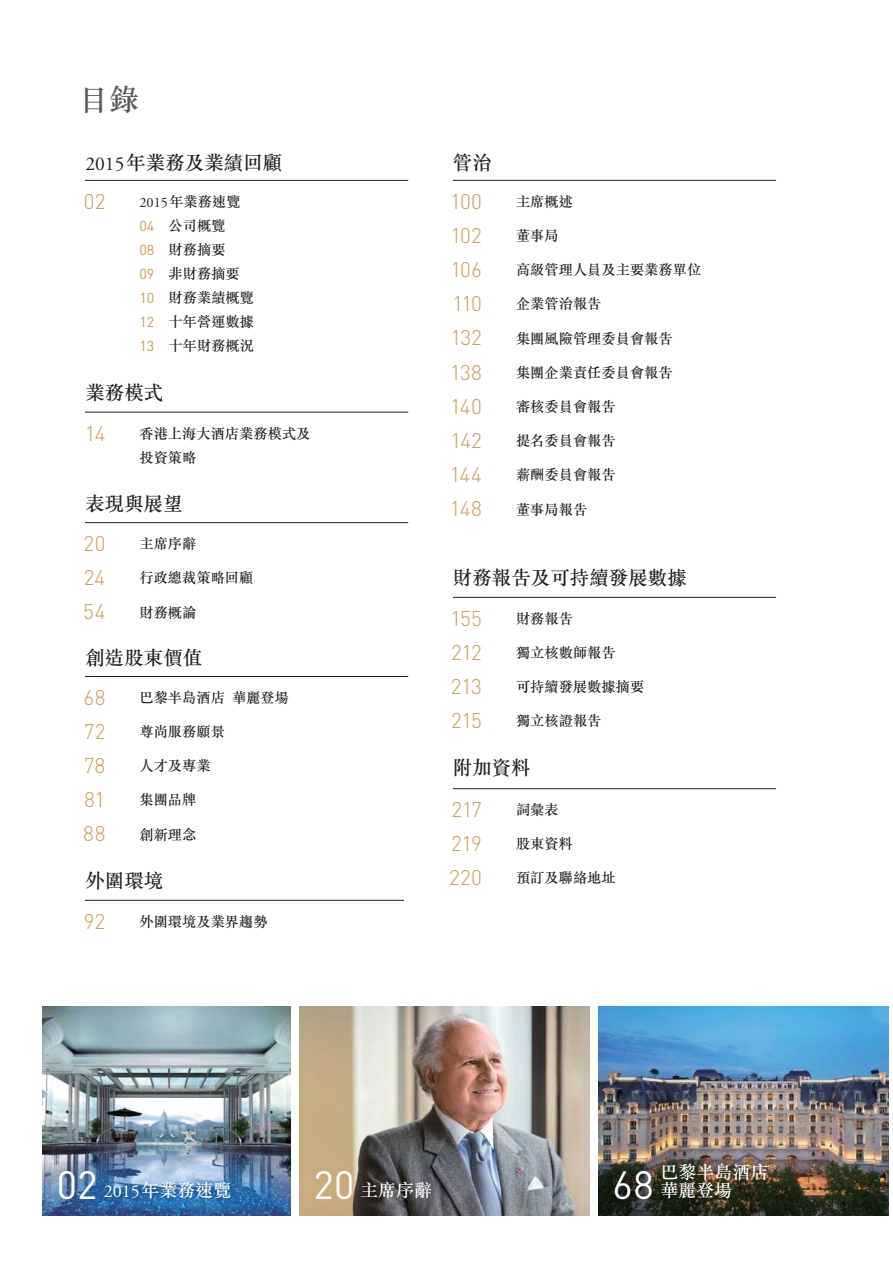
<style>
.page{position:relative;width:893px;height:1263px;background:#fff}
.page>*{position:absolute;margin:0;border:0;box-sizing:border-box;transform-origin:0 0}
.t1{font:39px "DIN";color:#fff}
.t2{font:30px "M Sung HK Medium E Ten B5 H";color:#58595b}
.t3{font:300 21px "DIN";letter-spacing:-.02em;color:#cf9c50}
.t4{font:19.5px "M Sung HK Medium E Ten B5 H";color:#231f20}
.t5{font:18px "M Sung HK Medium E Ten B5 H";color:#fff}
.t6{font:14.25px/24px "M Sung HK Medium E Ten B5 H";color:#231f20}
.s1{font-family:"Adobe Garamond Pro"}
.s2{font-family:"DIN";color:#cf9c50}
.s3{font-family:"DIN";font-size:39px}
</style>
<div class="page">
<img style="left:43px;top:1006px;width:247px;height:210px">
<img style="left:299px;top:1006px;width:290px;height:210px">
<img style="left:598px;top:1006px;width:290px;height:210px">
<hr style="left:453px;top:180px;width:323px;height:1px;background:#231f20">
<hr style="left:85px;top:900px;width:319px;height:1px;background:#231f20">
<hr style="left:453px;top:597px;width:323px;height:1px;background:#231f20">
<hr style="left:453px;top:788px;width:323px;height:1px;background:#231f20">
<hr style="left:85px;top:676px;width:323px;height:1px;background:#231f20">
<hr style="left:85px;top:522px;width:323px;height:1px;background:#231f20">
<hr style="left:85px;top:180px;width:323px;height:1px;background:#231f20">
<hr style="left:85px;top:412px;width:323px;height:1px;background:#231f20">
<h2 class="t2" style="left:79px;top:88px;width:61px">目錄</h2>
<h3 class="t4" style="left:85px;top:156px;width:198px"><span class="s1">2015</span>年業務及業績回顧</h3>
<h3 class="t3" style="left:84px;top:188px;width:23px">02</h3>
<p class="t6" style="left:139px;top:191px;width:116px"><span class="s1">2015</span>年業務速覽<br><span class="s2">04</span> 公司概覽<br><span class="s2">08</span> 財務摘要<br><span class="s2">09</span> 非財務摘要<br><span class="s2">10</span> 財務業績概覽<br><span class="s2">12</span> 十年營運數據<br><span class="s2">13</span> 十年財務概況</p>
<h3 class="t4" style="left:85px;top:385px;width:79px">業務模式</h3>
<h3 class="t3" style="left:85px;top:420px;width:22px">14</h3>
<p class="t6" style="left:139px;top:424px;width:172px">香港上海大酒店業務模式及投資策略</p>
<h3 class="t4" style="left:85px;top:496px;width:99px">表現與展望</h3>
<h3 class="t3" style="left:84px;top:530px;width:23px">20</h3>
<p class="t6" style="left:139px;top:534px;width:58px">主席序辭</p>
<h3 class="t3" style="left:84px;top:565px;width:23px">24</h3>
<p class="t6" style="left:139px;top:568px;width:115px">行政總裁策略回顧</p>
<h3 class="t3" style="left:83px;top:599px;width:24px">54</h3>
<p class="t6" style="left:139px;top:602px;width:58px">財務概論</p>
<h3 class="t4" style="left:85px;top:651px;width:118px">創造股東價值</h3>
<h3 class="t3" style="left:83px;top:684px;width:24px">68</h3>
<p class="t6" style="left:139px;top:687px;width:151px">巴黎半島酒店華麗登場</p>
<h3 class="t3" style="left:84px;top:718px;width:23px">72</h3>
<p class="t6" style="left:139px;top:722px;width:87px">尊尚服務願景</p>
<h3 class="t3" style="left:84px;top:752px;width:23px">78</h3>
<p class="t6" style="left:139px;top:756px;width:73px">人才及專業</p>
<h3 class="t3" style="left:84px;top:787px;width:23px">81</h3>
<p class="t6" style="left:139px;top:790px;width:58px">集團品牌</p>
<h3 class="t3" style="left:83px;top:821px;width:24px">88</h3>
<p class="t6" style="left:139px;top:824px;width:58px">創新理念</p>
<h3 class="t4" style="left:85px;top:873px;width:79px">外圍環境</h3>
<h3 class="t3" style="left:84px;top:908px;width:23px">92</h3>
<p class="t6" style="left:139px;top:911px;width:130px">外圍環境及業界趨勢</p>
<h3 class="t4" style="left:453px;top:156px;width:40px">管治</h3>
<h3 class="t3" style="left:450px;top:188px;width:33px">100</h3>
<p class="t6" style="left:516px;top:191px;width:58px">主席概述</p>
<h3 class="t3" style="left:450px;top:222px;width:33px">102</h3>
<p class="t6" style="left:516px;top:226px;width:44px">董事局</p>
<h3 class="t3" style="left:450px;top:257px;width:33px">106</h3>
<p class="t6" style="left:516px;top:260px;width:187px">高級管理人員及主要業務單位</p>
<h3 class="t3" style="left:452px;top:291px;width:31px">110</h3>
<p class="t6" style="left:516px;top:294px;width:87px">企業管治報告</p>
<h3 class="t3" style="left:450px;top:325px;width:33px">132</h3>
<p class="t6" style="left:516px;top:328px;width:158px">集團風險管理委員會報告</p>
<h3 class="t3" style="left:450px;top:359px;width:33px">138</h3>
<p class="t6" style="left:516px;top:362px;width:158px">集團企業責任委員會報告</p>
<h3 class="t3" style="left:450px;top:393px;width:33px">140</h3>
<p class="t6" style="left:516px;top:397px;width:101px">審核委員會報告</p>
<h3 class="t3" style="left:450px;top:428px;width:33px">142</h3>
<p class="t6" style="left:516px;top:431px;width:101px">提名委員會報告</p>
<h3 class="t3" style="left:449px;top:462px;width:34px">144</h3>
<p class="t6" style="left:516px;top:465px;width:101px">薪酬委員會報告</p>
<h3 class="t3" style="left:450px;top:496px;width:34px">148</h3>
<p class="t6" style="left:516px;top:499px;width:73px">董事局報告</p>
<h3 class="t4" style="left:453px;top:570px;width:235px">財務報告及可持續發展數據</h3>
<h3 class="t3" style="left:450px;top:605px;width:33px">155</h3>
<p class="t6" style="left:516px;top:608px;width:58px">財務報告</p>
<h3 class="t3" style="left:451px;top:639px;width:32px">212</h3>
<p class="t6" style="left:516px;top:643px;width:101px">獨立核數師報告</p>
<h3 class="t3" style="left:451px;top:674px;width:33px">213</h3>
<p class="t6" style="left:516px;top:677px;width:130px">可持續發展數據摘要</p>
<h3 class="t3" style="left:451px;top:708px;width:32px">215</h3>
<p class="t6" style="left:516px;top:711px;width:87px">獨立核證報告</p>
<h3 class="t4" style="left:453px;top:760px;width:79px">附加資料</h3>
<h3 class="t3" style="left:451px;top:796px;width:32px">217</h3>
<p class="t6" style="left:516px;top:800px;width:44px">詞彙表</p>
<h3 class="t3" style="left:451px;top:831px;width:32px">219</h3>
<p class="t6" style="left:516px;top:834px;width:58px">股東資料</p>
<h3 class="t3" style="left:449px;top:865px;width:34px">220</h3>
<p class="t6" style="left:516px;top:868px;width:101px">預訂及聯絡地址</p>
<p class="t5" style="left:660px;top:1165px;width:109px">巴黎半島酒店</p>
<h1 class="t1" style="left:57px;top:1160px;width:42px">02</h1>
<h1 class="t1" style="left:313px;top:1160px;width:42px">20</h1>
<p class="t5" style="left:612px;top:1183px;width:121px"><span class="s3">68</span> 華麗登場</p>
<p class="t5" style="left:104px;top:1183px;width:129px"><span class="s1">2015</span>年業務速覽</p>
<p class="t5" style="left:360px;top:1183px;width:73px">主席序辭</p>
</div>
